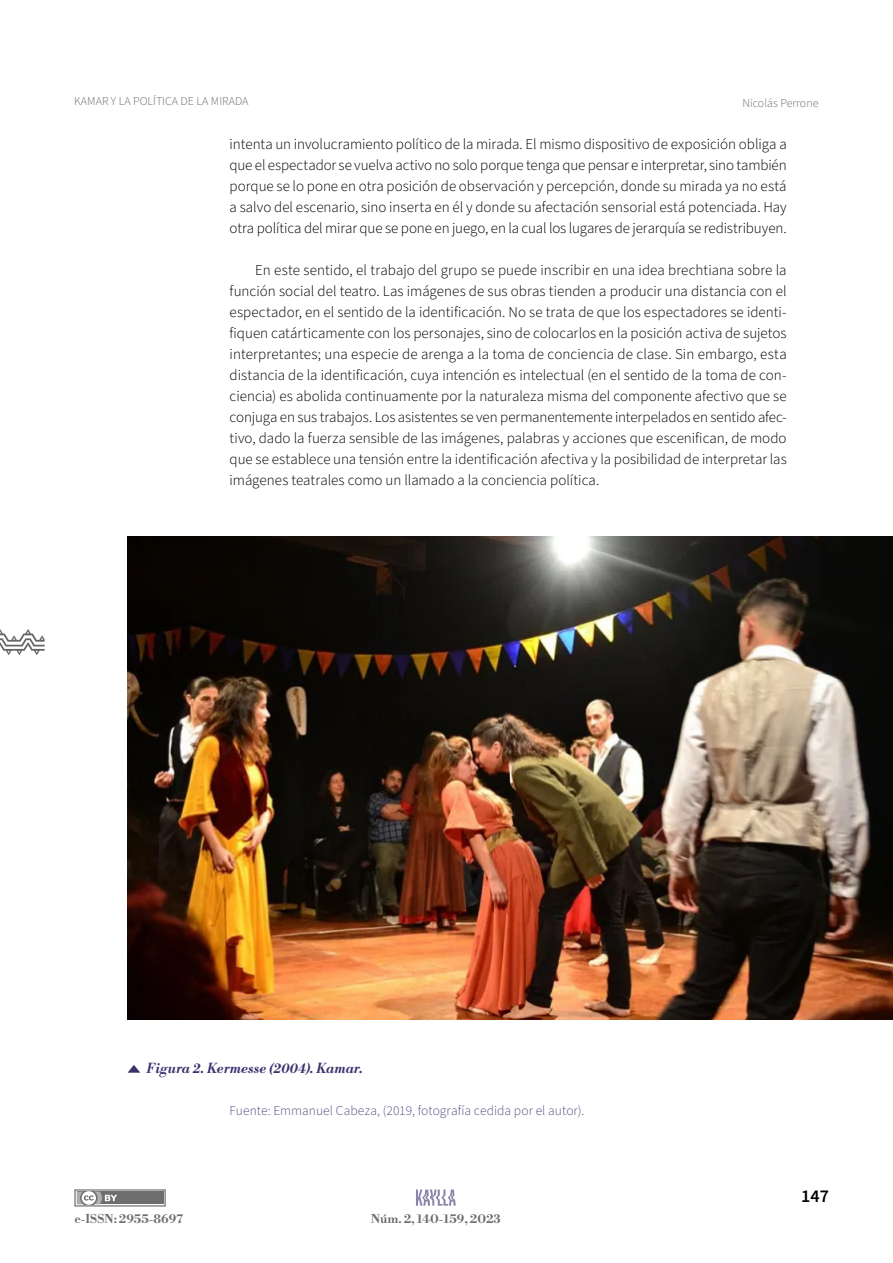
<style>
.page{position:relative;width:893px;height:1263px;background:#fff}
.page>*{position:absolute;margin:0;border:0;box-sizing:border-box;transform-origin:0 0}
.t1{font:600 18px "Source Sans 3";color:#000}
.t2{font:300 15px/21px "Source Sans 3";letter-spacing:-.005em;color:#000;text-align:justify}
.t3{font:300 13.5px "Source Sans 3";color:#585084}
.t4{font:italic 700 13.5px "Libre Bodoni";letter-spacing:.01em;color:#3a326e}
.t5{font:300 12px "Source Sans 3";color:#6e6e6e}
.t6{font:700 12px "Libre Bodoni";color:#6e6e6e}
</style>
<div class="page">
<svg style="left:0;top:629px;width:45px;height:26px"></svg>
<svg style="left:74px;top:1189px;width:92px;height:17px"></svg>
<div style="left:77px;top:1191px;width:86px;height:13px;background:#6e6e6e"></div>
<svg style="left:77px;top:1191px;width:40px;height:13px"></svg>
<svg style="left:416px;top:1189px;width:40px;height:17px"></svg>
<svg style="left:128px;top:1065px;width:12px;height:8px"></svg>
<img style="left:128px;top:536px;width:765px;height:483px">
<p class="t5" style="left:74px;top:93px;width:176px">KAMAR Y LA POLÍTICA DE LA MIRADA</p>
<p class="t5" style="left:742px;top:95px;width:78px">Nicolás Perrone</p>
<p class="t2" style="left:230px;top:134px;width:559px">intenta un involucramiento político de la mirada. El mismo dispositivo de exposición obliga a que el espectador se vuelva activo no solo porque tenga que pensar e interpretar, sino también porque se lo pone en otra posición de observación y percepción, donde su mirada ya no está a salvo del escenario, sino inserta en él y donde su afectación sensorial está potenciada. Hay otra política del mirar que se pone en juego, en la cual los lugares de jerarquía se redistribuyen.</p>
<p class="t2" style="left:230px;top:260px;width:559px;text-indent:26px">En este sentido, el trabajo del grupo se puede inscribir en una idea brechtiana sobre la función social del teatro. Las imágenes de sus obras tienden a producir una distancia con el espectador, en el sentido de la identificación. No se trata de que los espectadores se identi&shy;fiquen catárticamente con los personajes, sino de colocarlos en la posición activa de sujetos interpretantes; una especie de arenga a la toma de conciencia de clase. Sin embargo, esta distancia de la identificación, cuya intención es intelectual (en el sentido de la toma de con&shy;ciencia) es abolida continuamente por la naturaleza misma del componente afectivo que se conjuga en sus trabajos. Los asistentes se ven permanentemente interpelados en sentido afec&shy;tivo, dado la fuerza sensible de las imágenes, palabras y acciones que escenifican, de modo que se establece una tensión entre la identificación afectiva y la posibilidad de interpretar las imágenes teatrales como un llamado a la conciencia política.</p>
<p class="t4" style="left:147px;top:1057px;width:218px">Figura 2. Kermesse (2004). Kamar.</p>
<p class="t6" style="left:74px;top:1208px;width:110px">e-ISSN: 2955-8697</p>
<p class="t3" style="left:230px;top:1101px;width:356px">Fuente: Emmanuel Cabeza, (2019, fotografía cedida por el autor).</p>
<p class="t6" style="left:371px;top:1208px;width:131px">Núm. 2, 140-159, 2023</p>
<p class="t1" style="left:801px;top:1184px;width:29px">147</p>
</div>
